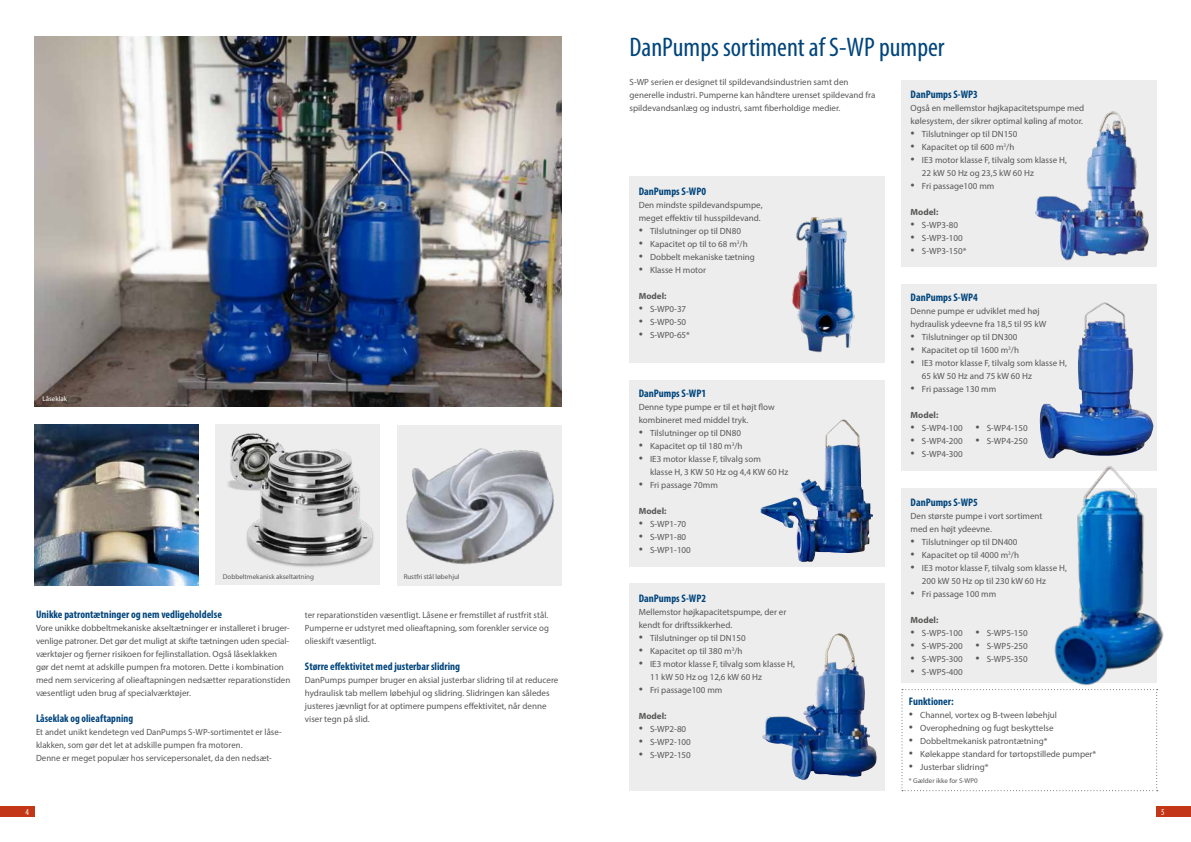
<style>
.page{position:relative;width:1191px;height:842px;background:#fff}
.page>*{position:absolute;margin:0;border:0;box-sizing:border-box;transform-origin:0 0}
.t1{font:condensed 27px "Myriad Pro";color:#00457c}
.t2{font:700 condensed 11px "Myriad Pro";color:#00457c}
.t3{font:9px/13px "Myriad Pro";color:#575756}
.t4{font:700 9px "Myriad Pro";color:#575756}
.t5{font:condensed 9px "Myriad Pro";color:#fff}
.t6{font:7px "Myriad Pro";color:#575756}
.t7{font:7px "Myriad Pro";color:#fff}
.s1{font-family:"Times New Roman";font-size:12px}
</style>
<div class="page">
<div style="left:1157px;top:807px;width:34px;height:10px;background:#c43618"></div>
<div style="left:0;top:806px;width:34px;height:11px;background:#c43618"></div>
<div style="left:629px;top:176px;width:255px;height:187px;background:#ededed"></div>
<div style="left:216px;top:424px;width:164px;height:161px;background:#ededed"></div>
<div style="left:397px;top:425px;width:164px;height:160px;background:#ededed"></div>
<img style="left:406px;top:448px;width:148px;height:117px">
<img style="left:228px;top:433px;width:42px;height:56px">
<img style="left:235px;top:441px;width:139px;height:126px">
<img style="left:34px;top:36px;width:527px;height:370px">
<img style="left:34px;top:424px;width:164px;height:161px">
<img style="left:792px;top:217px;width:63px;height:135px">
<div style="left:629px;top:380px;width:255px;height:187px;background:#ededed"></div>
<div style="left:629px;top:584px;width:255px;height:207px;background:#ededed"></div>
<div style="left:901px;top:80px;width:256px;height:187px;background:#ededed"></div>
<div style="left:901px;top:284px;width:256px;height:187px;background:#ededed"></div>
<div style="left:901px;top:488px;width:256px;height:195px;background:#ededed"></div>
<svg style="left:901px;top:689px;width:256px;height:102px"></svg>
<img style="left:767px;top:420px;width:75px;height:99px">
<img style="left:762px;top:634px;width:74px;height:141px">
<img style="left:1035px;top:111px;width:114px;height:149px">
<img style="left:1039px;top:302px;width:114px;height:143px">
<img style="left:1042px;top:445px;width:122px;height:241px">
<p class="t7" style="left:43px;top:394px;width:26px">Låseklak</p>
<p class="t6" style="left:223px;top:572px;width:93px">Dobbeltmekanisk akseltætning</p>
<p class="t6" style="left:404px;top:572px;width:57px">Rustfri stål løbehjul</p>
<p class="t2" style="left:36px;top:607px;width:187px">Unikke patrontætninger og nem vedligeholdelse</p>
<p class="t3" style="left:36px;top:621px;width:256px">Vore unikke dobbeltmekaniske akseltætninger er installeret i bruger&shy;venlige patroner. Det gør det muligt at skifte tætningen uden special&shy;værktøjer og fjerner risikoen for fejlinstallation. Også låseklakken gør det nemt at adskille pumpen fra motoren. Dette i kombination med nem servicering af olieaftapningen nedsætter reparationstiden væsentligt uden brug af specialværktøjer.</p>
<p class="t2" style="left:36px;top:711px;width:99px">Låseklak og olieaftapning</p>
<p class="t3" style="left:36px;top:725px;width:247px">Et andet unikt kendetegn ved DanPumps S-WP-sortimentet er låse&shy;klakken, som gør det let at adskille pumpen fra motoren.<br>Denne er meget populær hos servicepersonalet, da den nedsæt-</p>
<p class="t3" style="left:305px;top:608px;width:245px;text-align:justify">ter reparationstiden væsentligt. Låsene er fremstillet af rustfrit stål.<br>Pumperne er udstyret med olieaftapning, som forenkler service og olieskift væsentligt.</p>
<p class="t2" style="left:305px;top:659px;width:157px">Større effektivitet med justerbar slidring</p>
<p class="t3" style="left:305px;top:673px;width:255px">DanPumps pumper bruger en aksial justerbar slidring til at reducere hydraulisk tab mellem løbehjul og slidring. Slidringen kan således justeres jævnligt for at optimere pumpens effektivitet, når denne viser tegn på slid.</p>
<h1 class="t1" style="left:629px;top:31px;width:316px">DanPumps sortiment af S-WP pumper</h1>
<p class="t3" style="left:629px;top:75px;width:247px">S-WP serien er designet til spildevandsindustrien samt den generelle industri. Pumperne kan håndtere urenset spildevand fra spildevandsanlæg og industri, samt fiberholdige medier.</p>
<p class="t2" style="left:639px;top:184px;width:69px">DanPumps S-WP0</p>
<p class="t3" style="left:639px;top:198px;width:125px">Den mindste spildevandspumpe, meget effektiv til husspildevand.</p>
<p class="t3" style="left:639px;top:224px;width:104px"><span class="s1">•</span> Tilslutninger op til DN80</p>
<p class="t3" style="left:639px;top:237px;width:110px"><span class="s1">•</span> Kapacitet op til to 68 m<sup>3</sup>/h</p>
<p class="t3" style="left:639px;top:250px;width:118px"><span class="s1">•</span> Dobbelt mekaniske tætning</p>
<p class="t3" style="left:639px;top:263px;width:69px"><span class="s1">•</span> Klasse H motor</p>
<p class="t4" style="left:639px;top:290px;width:29px">Model:</p>
<p class="t3" style="left:639px;top:302px;width:49px"><span class="s1">•</span> S-WP0-37</p>
<p class="t3" style="left:639px;top:315px;width:49px"><span class="s1">•</span> S-WP0-50</p>
<p class="t3" style="left:639px;top:328px;width:53px"><span class="s1">•</span> S-WP0-65*</p>
<p class="t2" style="left:639px;top:387px;width:69px">DanPumps S-WP1</p>
<p class="t3" style="left:639px;top:401px;width:137px">Denne type pumpe er til et højt flow kombineret med middel tryk.</p>
<p class="t3" style="left:639px;top:427px;width:104px"><span class="s1">•</span> Tilslutninger op til DN80</p>
<p class="t3" style="left:639px;top:440px;width:105px"><span class="s1">•</span> Kapacitet op til 180 m<sup>3</sup>/h</p>
<p class="t3" style="left:650px;top:453px;width:140px;text-indent:-11px"><span class="s1">•</span> IE3 motor klasse F, tilvalg som<br>klasse H, 3 KW 50 Hz og 4,4 KW 60 Hz</p>
<p class="t3" style="left:639px;top:479px;width:81px"><span class="s1">•</span> Fri passage 70mm</p>
<p class="t4" style="left:639px;top:505px;width:29px">Model:</p>
<p class="t3" style="left:639px;top:518px;width:49px"><span class="s1">•</span> S-WP1-70</p>
<p class="t3" style="left:639px;top:531px;width:49px"><span class="s1">•</span> S-WP1-80</p>
<p class="t3" style="left:639px;top:544px;width:54px"><span class="s1">•</span> S-WP1-100</p>
<p class="t2" style="left:639px;top:592px;width:69px">DanPumps S-WP2</p>
<p class="t3" style="left:639px;top:606px;width:149px">Mellemstor højkapacitetspumpe, der er kendt for driftssikkerhed.</p>
<p class="t3" style="left:639px;top:632px;width:108px"><span class="s1">•</span> Tilslutninger op til DN150</p>
<p class="t3" style="left:639px;top:645px;width:105px"><span class="s1">•</span> Kapacitet op til 380 m<sup>3</sup>/h</p>
<p class="t3" style="left:650px;top:658px;width:146px;text-indent:-11px"><span class="s1">•</span> IE3 motor klasse F, tilvalg som klasse H,<br>11 kW 50 Hz og 12,6 kW 60 Hz</p>
<p class="t3" style="left:639px;top:684px;width:85px"><span class="s1">•</span> Fri passage100 mm</p>
<p class="t4" style="left:639px;top:710px;width:29px">Model:</p>
<p class="t3" style="left:639px;top:723px;width:49px"><span class="s1">•</span> S-WP2-80</p>
<p class="t3" style="left:639px;top:736px;width:54px"><span class="s1">•</span> S-WP2-100</p>
<p class="t3" style="left:639px;top:749px;width:54px"><span class="s1">•</span> S-WP2-150</p>
<p class="t2" style="left:910px;top:88px;width:69px">DanPumps S-WP3</p>
<p class="t3" style="left:910px;top:102px;width:175px">Også en mellemstor højkapacitetspumpe med kølesystem, der sikrer optimal køling af motor.</p>
<p class="t3" style="left:910px;top:128px;width:108px"><span class="s1">•</span> Tilslutninger op til DN150</p>
<p class="t3" style="left:910px;top:141px;width:105px"><span class="s1">•</span> Kapacitet op til 600 m<sup>3</sup>/h</p>
<p class="t3" style="left:922px;top:154px;width:146px;text-indent:-11px"><span class="s1">•</span> IE3 motor klasse F, tilvalg som klasse H,<br>22 kW 50 Hz og 23,5 kW 60 Hz</p>
<p class="t3" style="left:910px;top:180px;width:85px"><span class="s1">•</span> Fri passage100 mm</p>
<p class="t4" style="left:910px;top:206px;width:29px">Model:</p>
<p class="t3" style="left:910px;top:219px;width:49px"><span class="s1">•</span> S-WP3-80</p>
<p class="t3" style="left:910px;top:232px;width:54px"><span class="s1">•</span> S-WP3-100</p>
<p class="t3" style="left:910px;top:245px;width:57px"><span class="s1">•</span> S-WP3-150*</p>
<p class="t2" style="left:910px;top:290px;width:69px">DanPumps S-WP4</p>
<p class="t3" style="left:910px;top:304px;width:137px">Denne pumpe er udviklet med høj hydraulisk ydeevne fra 18,5 til 95 kW</p>
<p class="t3" style="left:910px;top:330px;width:108px"><span class="s1">•</span> Tilslutninger op til DN300</p>
<p class="t3" style="left:910px;top:343px;width:110px"><span class="s1">•</span> Kapacitet op til 1600 m<sup>3</sup>/h</p>
<p class="t3" style="left:922px;top:356px;width:146px;text-indent:-11px"><span class="s1">•</span> IE3 motor klasse F, tilvalg som klasse H,<br>65 kW 50 Hz and 75 kW 60 Hz</p>
<p class="t3" style="left:910px;top:382px;width:87px"><span class="s1">•</span> Fri passage 130 mm</p>
<p class="t4" style="left:910px;top:409px;width:29px">Model:</p>
<p class="t3" style="left:910px;top:421px;width:54px"><span class="s1">•</span> S-WP4-100</p>
<p class="t3" style="left:910px;top:434px;width:54px"><span class="s1">•</span> S-WP4-200</p>
<p class="t3" style="left:910px;top:447px;width:54px"><span class="s1">•</span> S-WP4-300</p>
<p class="t3" style="left:975px;top:421px;width:54px"><span class="s1">•</span> S-WP4-150</p>
<p class="t3" style="left:975px;top:434px;width:54px"><span class="s1">•</span> S-WP4-250</p>
<p class="t2" style="left:910px;top:496px;width:69px">DanPumps S-WP5</p>
<p class="t3" style="left:910px;top:509px;width:133px">Den største pumpe i vort sortiment med en højt ydeevne.</p>
<p class="t3" style="left:910px;top:535px;width:108px"><span class="s1">•</span> Tilslutninger op til DN400</p>
<p class="t3" style="left:910px;top:548px;width:110px"><span class="s1">•</span> Kapacitet op til 4000 m<sup>3</sup>/h</p>
<p class="t3" style="left:922px;top:561px;width:146px;text-indent:-11px"><span class="s1">•</span> IE3 motor klasse F, tilvalg som klasse H,<br>200 kW 50 Hz op til 230 kW 60 Hz</p>
<p class="t3" style="left:910px;top:587px;width:87px"><span class="s1">•</span> Fri passage 100 mm</p>
<p class="t4" style="left:910px;top:614px;width:29px">Model:</p>
<p class="t3" style="left:910px;top:626px;width:54px"><span class="s1">•</span> S-WP5-100</p>
<p class="t3" style="left:910px;top:639px;width:54px"><span class="s1">•</span> S-WP5-200</p>
<p class="t3" style="left:910px;top:652px;width:54px"><span class="s1">•</span> S-WP5-300</p>
<p class="t3" style="left:910px;top:665px;width:54px"><span class="s1">•</span> S-WP5-400</p>
<p class="t3" style="left:975px;top:626px;width:54px"><span class="s1">•</span> S-WP5-150</p>
<p class="t3" style="left:975px;top:639px;width:54px"><span class="s1">•</span> S-WP5-250</p>
<p class="t3" style="left:975px;top:652px;width:54px"><span class="s1">•</span> S-WP5-350</p>
<p class="t2" style="left:909px;top:695px;width:46px">Funktioner:</p>
<p class="t3" style="left:909px;top:709px;width:150px"><span class="s1">•</span> Channel, vortex og B-tween løbehjul</p>
<p class="t3" style="left:909px;top:722px;width:146px"><span class="s1">•</span> Overophedning og fugt beskyttelse</p>
<p class="t3" style="left:909px;top:735px;width:140px"><span class="s1">•</span> Dobbeltmekanisk patrontætning*</p>
<p class="t3" style="left:909px;top:748px;width:189px"><span class="s1">•</span> Kølekappe standard for tørtopstillede pumper*</p>
<p class="t3" style="left:909px;top:761px;width:81px"><span class="s1">•</span> Justerbar slidring*</p>
<p class="t6" style="left:909px;top:777px;width:70px">* Gælder ikke for S-WP0</p>
<p class="t5" style="left:26px;top:806px;width:5px">4</p>
<p class="t5" style="left:1161px;top:806px;width:5px">5</p>
</div>
